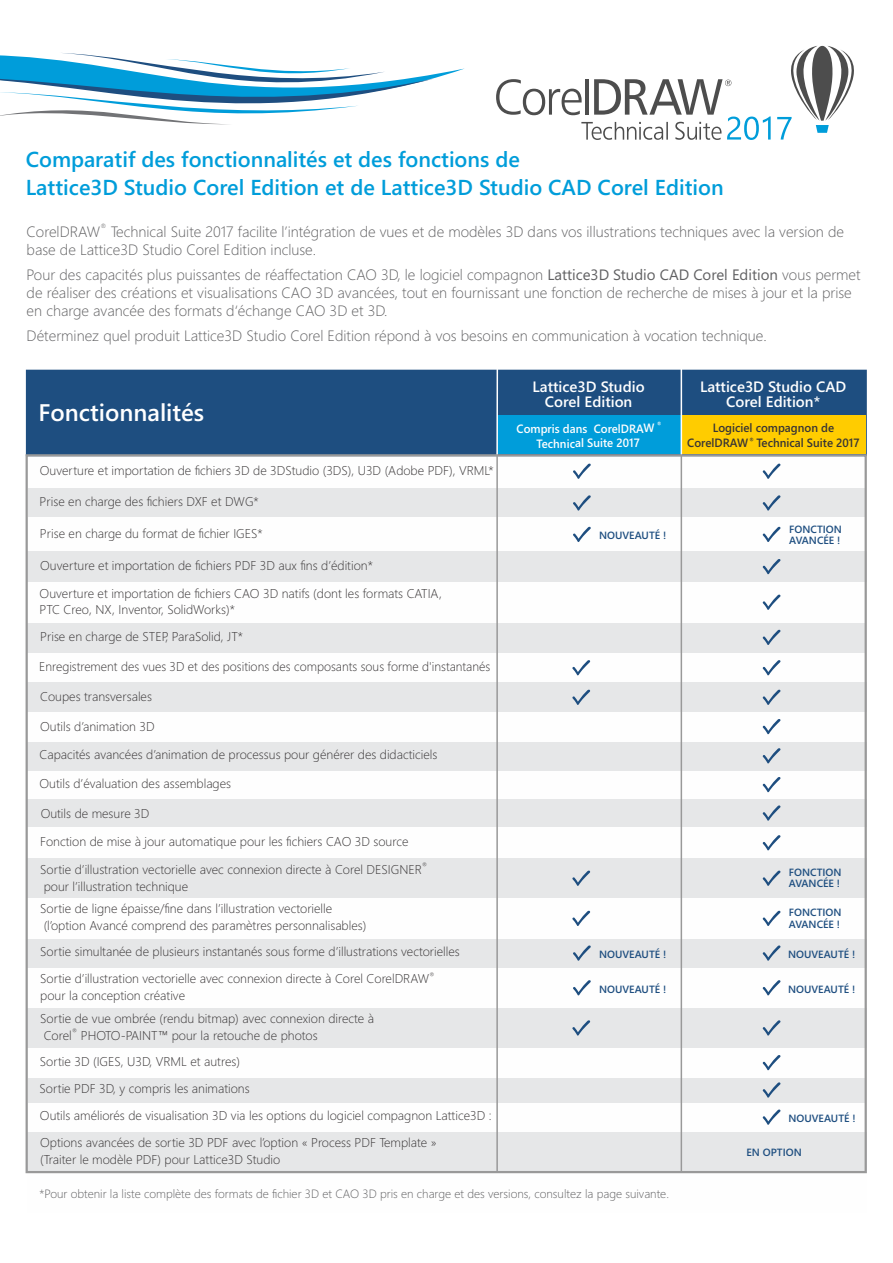
<style>
.page{position:relative;width:893px;height:1263px;background:#fff}
.page>*{position:absolute;margin:0;border:0;box-sizing:border-box;transform-origin:0 0}
.t1{font:600 24px "Segoe UI";color:#fff}
.t2{font:600 21.6px/27.8px "Segoe UI";color:#009dda}
.t3{font:300 15px/18px "Segoe UI";color:#606062}
.t4{font:600 15px/15px "Segoe UI";color:#fff;text-align:center}
.t5{font:300 12.75px/16.8px "Segoe UI";color:#373435}
.t6{font:300 12px "Segoe UI";color:#606062}
.t7{font:600 12px "Segoe UI";color:#373435;scale:.95 1}
.t8{font:600 12px/14.4px "Segoe UI";letter-spacing:-.005em;color:#fefefe;text-align:center;scale:.95 1}
.t9{font:600 10.5px/11.1px "Segoe UI";color:#1e4e80}
.t10{font:300 7.5px "Segoe UI";color:#606062}
.t11{font:300 6.3px "Segoe UI";color:#373435}
.t12{font:600 6px "Segoe UI";color:#fefefe;scale:.95 1}
.t13{font:600 6px "Segoe UI";color:#373435;scale:.95 1}
.s1{font-weight:400}
</style>
<div class="page">
<svg style="left:0;top:53px;width:434px;height:72px"></svg>
<svg style="left:496px;top:46px;width:358px;height:94px"></svg>
<div style="left:27px;top:1132px;width:839px;height:40px;background:#e6e7e8"></div>
<div style="left:28px;top:1077px;width:838px;height:26px;background:#e6e7e8"></div>
<div style="left:27px;top:799px;width:839px;height:28px;background:#e6e7e8"></div>
<div style="left:27px;top:741px;width:839px;height:29px;background:#e6e7e8"></div>
<div style="left:27px;top:858px;width:839px;height:40px;background:#e6e7e8"></div>
<div style="left:27px;top:1008px;width:839px;height:40px;background:#e6e7e8"></div>
<div style="left:27px;top:938px;width:839px;height:30px;background:#e6e7e8"></div>
<svg style="left:762px;top:805px;width:19px;height:16px"></svg>
<svg style="left:762px;top:748px;width:19px;height:15px"></svg>
<svg style="left:572px;top:870px;width:19px;height:16px"></svg>
<svg style="left:762px;top:835px;width:19px;height:15px"></svg>
<svg style="left:762px;top:870px;width:19px;height:16px"></svg>
<svg style="left:572px;top:910px;width:19px;height:16px"></svg>
<svg style="left:762px;top:910px;width:19px;height:16px"></svg>
<svg style="left:762px;top:945px;width:19px;height:16px"></svg>
<svg style="left:762px;top:777px;width:19px;height:15px"></svg>
<svg style="left:762px;top:980px;width:19px;height:15px"></svg>
<svg style="left:572px;top:1020px;width:19px;height:16px"></svg>
<svg style="left:762px;top:1020px;width:19px;height:16px"></svg>
<div style="left:27px;top:622px;width:838px;height:31px;background:#e6e7e8"></div>
<div style="left:28px;top:488px;width:838px;height:30px;background:#e6e7e8"></div>
<div style="left:27px;top:551px;width:839px;height:31px;background:#e6e7e8"></div>
<div style="left:25px;top:369px;width:842px;height:88px;background:#1e4e80"></div>
<div style="left:27px;top:683px;width:839px;height:29px;background:#e6e7e8"></div>
<svg style="left:573px;top:463px;width:18px;height:16px"></svg>
<hr style="left:496px;top:454px;width:2px;height:718px;background:#999">
<hr style="left:681px;top:454px;width:1px;height:718px;background:#999">
<svg style="left:762px;top:463px;width:19px;height:16px"></svg>
<svg style="left:762px;top:495px;width:19px;height:16px"></svg>
<svg style="left:762px;top:526px;width:19px;height:16px"></svg>
<svg style="left:762px;top:559px;width:19px;height:15px"></svg>
<svg style="left:762px;top:594px;width:19px;height:16px"></svg>
<div style="left:497px;top:416px;width:184px;height:38px;background:#009dda"></div>
<div style="left:681px;top:416px;width:185px;height:38px;background:#fc0"></div>
<svg style="left:762px;top:629px;width:19px;height:16px"></svg>
<svg style="left:572px;top:660px;width:19px;height:15px"></svg>
<svg style="left:762px;top:660px;width:19px;height:15px"></svg>
<svg style="left:762px;top:689px;width:19px;height:16px"></svg>
<hr style="left:496px;top:369px;width:2px;height:85px;background:#fff">
<hr style="left:681px;top:369px;width:1px;height:85px;background:#fff">
<svg style="left:573px;top:495px;width:18px;height:16px"></svg>
<svg style="left:573px;top:526px;width:18px;height:16px"></svg>
<svg style="left:762px;top:719px;width:19px;height:15px"></svg>
<svg style="left:572px;top:689px;width:19px;height:16px"></svg>
<svg style="left:573px;top:945px;width:18px;height:16px"></svg>
<svg style="left:573px;top:980px;width:18px;height:15px"></svg>
<svg style="left:762px;top:1055px;width:19px;height:15px"></svg>
<svg style="left:762px;top:1082px;width:19px;height:16px"></svg>
<svg style="left:762px;top:1109px;width:19px;height:16px"></svg>
<h2 class="t2" style="left:26px;top:148px;width:699px">Comparatif des fonctionnalités et des fonctions de<br>Lattice3D Studio Corel Edition et de Lattice3D Studio CAD Corel Edition</h2>
<p class="t10" style="left:100px;top:224px;width:8px">®</p>
<p class="t3" style="left:27px;top:224px;width:819px">CorelDRAW Technical Suite 2017 facilite l’intégration de vues et de modèles 3D dans vos illustrations techniques avec la version de base de Lattice3D Studio Corel Edition incluse.</p>
<p class="t3" style="left:27px;top:267px;width:835px">Pour des capacités plus puissantes de réaffectation CAO 3D, le logiciel compagnon <span class="s1">Lattice3D Studio CAD Corel Edition</span> vous permet de réaliser des créations et visualisations CAO 3D avancées, tout en fournissant une fonction de recherche de mises à jour et la prise en charge avancée des formats d‘échange CAO 3D et 3D.</p>
<p class="t3" style="left:27px;top:328px;width:742px">Déterminez quel produit Lattice3D Studio Corel Edition répond à vos besoins en communication à vocation technique.</p>
<h1 class="t1" style="left:39px;top:404px;width:167px">Fonctionnalités</h1>
<p class="t5" style="left:40px;top:463px;width:455px">Ouverture et importation de fichiers 3D de 3DStudio (3DS), U3D (Adobe PDF), VRML*</p>
<p class="t5" style="left:40px;top:494px;width:221px">Prise en charge des fichiers DXF et DWG*</p>
<p class="t5" style="left:40px;top:526px;width:224px">Prise en charge du format de fichier IGES*</p>
<p class="t5" style="left:40px;top:553px;width:404px;line-height:27.8px">Ouverture et importation de fichiers PDF 3D aux fins d’édition*<br>Ouverture et importation de fichiers CAO 3D natifs (dont les formats CATIA,</p>
<p class="t5" style="left:40px;top:598px;width:205px;line-height:26.2px">PTC Creo, NX, Inventor, SolidWorks)*<br>Prise en charge de STEP, ParaSolid, JT*</p>
<p class="t5" style="left:39px;top:659px;width:453px">Enregistrement des vues 3D et des positions des composants sous forme d'instantanés</p>
<p class="t5" style="left:40px;top:689px;width:113px">Coupes transversales</p>
<p class="t5" style="left:40px;top:719px;width:116px">Outils d’animation 3D</p>
<p class="t5" style="left:39px;top:747px;width:399px">Capacités avancées d’animation de processus pour générer des didacticiels</p>
<p class="t5" style="left:39px;top:776px;width:193px">Outils d’évaluation des assemblages</p>
<p class="t5" style="left:41px;top:806px;width:110px">Outils de mesure 3D</p>
<p class="t5" style="left:40px;top:834px;width:370px">Fonction de mise à jour automatique pour les fichiers CAO 3D source</p>
<p class="t11" style="left:422px;top:863px;width:7px">®</p>
<p class="t5" style="left:40px;top:862px;width:383px">Sortie d’illustration vectorielle avec connexion directe à Corel DESIGNER pour l’illustration technique</p>
<p class="t5" style="left:40px;top:901px;width:328px">Sortie de ligne épaisse/fine dans l’illustration vectorielle (l’option Avancé comprend des paramètres personnalisables)</p>
<p class="t4" style="left:533px;top:380px;width:113px">Lattice3D Studio<br>Corel Edition</p>
<p class="t4" style="left:700px;top:380px;width:148px">Lattice3D Studio CAD<br>Corel Edition*</p>
<p class="t12" style="left:657px;top:422px;width:7px">®</p>
<p class="t8" style="left:517px;top:423px;width:147px">Compris dans CorelDRAW<br>Technical Suite 2017</p>
<p class="t7" style="left:713px;top:423px;width:129px">Logiciel compagnon de</p>
<p class="t7" style="left:687px;top:438px;width:183px">CorelDRAW Technical Suite 2017</p>
<p class="t13" style="left:749px;top:438px;width:7px">®</p>
<p class="t9" style="left:599px;top:531px;width:69px">NOUVEAUTÉ !</p>
<p class="t9" style="left:789px;top:524px;width:54px">FONCTION<br>AVANCÉE !</p>
<p class="t9" style="left:789px;top:868px;width:54px">FONCTION<br>AVANCÉE !</p>
<p class="t9" style="left:789px;top:908px;width:54px">FONCTION<br>AVANCÉE !</p>
<p class="t5" style="left:40px;top:945px;width:421px">Sortie simultanée de plusieurs instantanés sous forme d’illustrations vectorielles</p>
<p class="t9" style="left:788px;top:950px;width:69px">NOUVEAUTÉ !</p>
<p class="t11" style="left:429px;top:972px;width:7px">®</p>
<p class="t5" style="left:40px;top:972px;width:390px">Sortie d’illustration vectorielle avec connexion directe à Corel CorelDRAW pour la conception créative</p>
<p class="t5" style="left:40px;top:1011px;width:335px">Sortie de vue ombrée (rendu bitmap) avec connexion directe à</p>
<p class="t11" style="left:72px;top:1028px;width:7px">®</p>
<p class="t5" style="left:44px;top:1028px;width:275px">Corel PHOTO-PAINT™ pour la retouche de photos</p>
<p class="t9" style="left:599px;top:950px;width:69px">NOUVEAUTÉ !</p>
<p class="t9" style="left:599px;top:984px;width:69px">NOUVEAUTÉ !</p>
<p class="t9" style="left:788px;top:984px;width:69px">NOUVEAUTÉ !</p>
<p class="t5" style="left:40px;top:1049px;width:212px;line-height:27.2px">Sortie 3D (IGES, U3D, VRML et autres)<br>Sortie PDF 3D, y compris les animations</p>
<p class="t5" style="left:40px;top:1109px;width:453px">Outils améliorés de visualisation 3D via les options du logiciel compagnon Lattice3D :</p>
<p class="t9" style="left:788px;top:1114px;width:69px">NOUVEAUTÉ !</p>
<p class="t9" style="left:746px;top:1147px;width:57px">EN OPTION</p>
<p class="t6" style="left:40px;top:1189px;width:631px">*Pour obtenir la liste complète des formats de fichier 3D et CAO 3D pris en charge et des versions, consultez la page suivante.</p>
<p class="t5" style="left:40px;top:1135px;width:398px">Options avancées de sortie 3D PDF avec l’option « Process PDF Template » (Traiter le modèle PDF) pour Lattice3D Studio</p>
</div>
